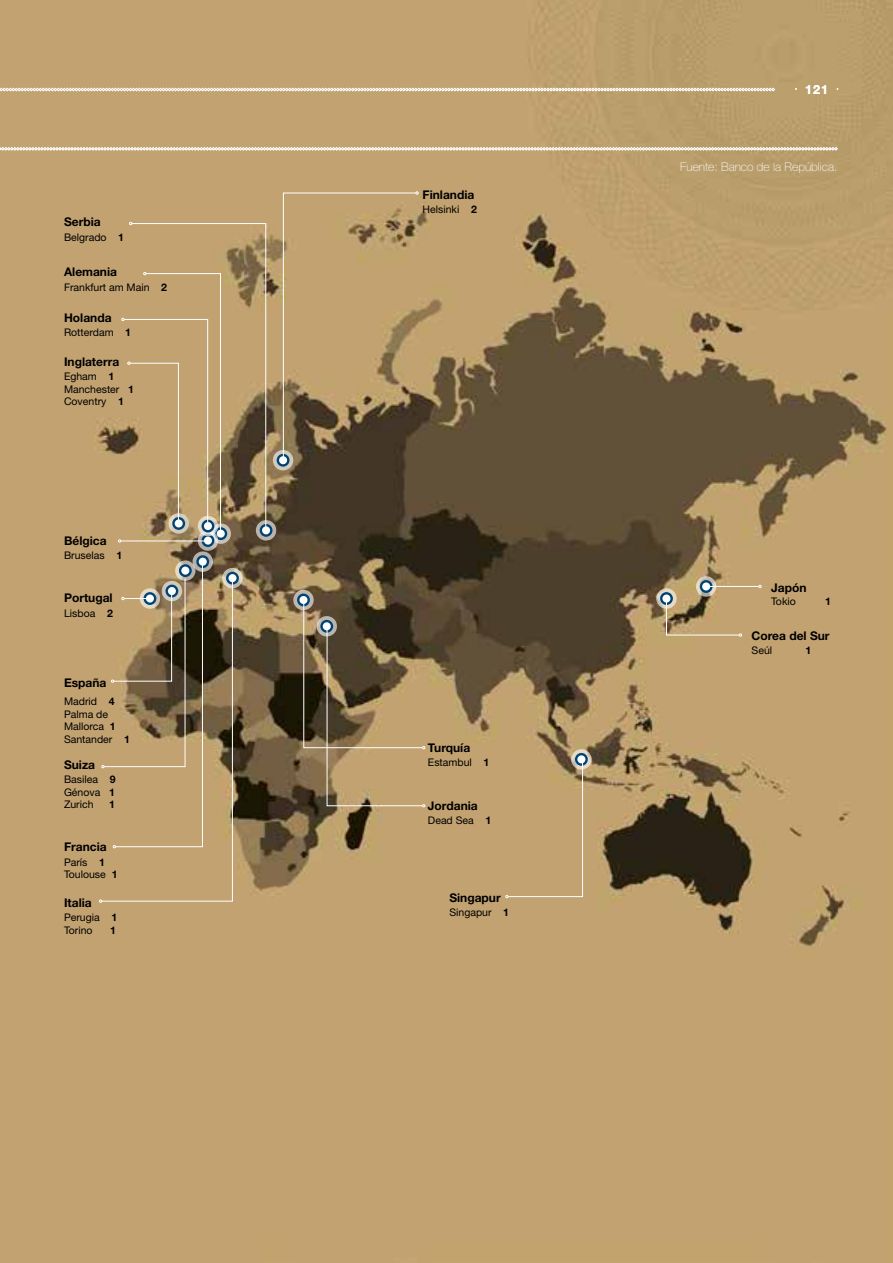
<style>
.page{position:relative;width:893px;height:1263px;background:#fff}
.page>*{position:absolute;margin:0;border:0;box-sizing:border-box;transform-origin:0 0}
.t1{font:700 12.6px "Helvetica Neue LT Std";color:#fff}
.t2{font:700 12px "Helvetica Neue LT Std";color:#000}
.t3{font:100 12px "Helvetica Neue LT Std";color:#fff}
.t4{font:10.5px/12.6px "Helvetica Neue LT Std";color:#000}
.t5{font:700 10.5px "Helvetica Neue LT Std";color:#000}
.s1{font-weight:700}
</style>
<div class="page">
<img style="left:0;top:0;width:893px;height:1263px">
<svg style="left:0;top:147px;width:838px;height:4px"></svg>
<svg style="left:211px;top:523px;width:20px;height:21px"></svg>
<svg style="left:222px;top:568px;width:21px;height:20px"></svg>
<div style="left:227px;top:573px;width:11px;height:10px;background:#fff;border-radius:50%"></div>
<div style="left:226px;top:572px;width:13px;height:12px;border:2px solid #004476;border-radius:50%"></div>
<svg style="left:198px;top:530px;width:20px;height:21px"></svg>
<svg style="left:203px;top:535px;width:10px;height:11px"></svg>
<div style="left:202px;top:534px;width:12px;height:13px;border:2px solid #004476;border-radius:50%"></div>
<svg style="left:193px;top:551px;width:20px;height:21px"></svg>
<svg style="left:198px;top:556px;width:10px;height:11px"></svg>
<div style="left:196px;top:555px;width:13px;height:13px;border:2px solid #004476;border-radius:50%"></div>
<svg style="left:656px;top:588px;width:21px;height:21px"></svg>
<svg style="left:661px;top:593px;width:11px;height:11px"></svg>
<div style="left:660px;top:592px;width:13px;height:13px;border:2px solid #004476;border-radius:50%"></div>
<svg style="left:571px;top:749px;width:21px;height:20px"></svg>
<svg style="left:576px;top:754px;width:11px;height:10px"></svg>
<div style="left:575px;top:753px;width:13px;height:13px;border:2px solid #004476;border-radius:50%"></div>
<svg style="left:696px;top:576px;width:20px;height:21px"></svg>
<svg style="left:701px;top:581px;width:10px;height:11px"></svg>
<div style="left:700px;top:580px;width:13px;height:13px;border:2px solid #004476;border-radius:50%"></div>
<svg style="left:256px;top:520px;width:20px;height:20px"></svg>
<div style="left:261px;top:525px;width:10px;height:11px;background:#fff;border-radius:50%"></div>
<div style="left:260px;top:524px;width:12px;height:13px;border:2px solid #004476;border-radius:50%"></div>
<svg style="left:293px;top:590px;width:21px;height:20px"></svg>
<div style="left:298px;top:595px;width:11px;height:10px;background:#fff;border-radius:50%"></div>
<div style="left:297px;top:594px;width:13px;height:12px;border:2px solid #004476;border-radius:50%"></div>
<svg style="left:273px;top:450px;width:20px;height:20px"></svg>
<svg style="left:278px;top:455px;width:10px;height:10px"></svg>
<div style="left:277px;top:454px;width:12px;height:13px;border:2px solid #004476;border-radius:50%"></div>
<svg style="left:666px;top:598px;width:76px;height:38px;background:#ae946a"></svg>
<hr style="left:707px;top:586px;width:52px;height:1px;background:#fff">
<div style="left:505px;top:760px;width:78px;height:138px;background:#c2a271"></div>
<svg style="left:118px;top:222px;width:148px;height:320px;background:#b5996e"></svg>
<svg style="left:283px;top:192px;width:136px;height:269px;background:#a78c62"></svg>
<svg style="left:99px;top:561px;width:134px;height:341px;background:#a68d65"></svg>
<svg style="left:303px;top:598px;width:122px;height:209px;background:#826e4e"></svg>
<svg style="left:0;top:88px;width:775px;height:3px"></svg>
<p class="t2" style="left:64px;top:215px;width:38px">Serbia</p>
<p class="t4" style="left:64px;top:230px;width:62px">Belgrado <span class="s1">1</span></p>
<p class="t2" style="left:64px;top:265px;width:55px">Alemania</p>
<p class="t2" style="left:64px;top:311px;width:49px">Holanda</p>
<p class="t2" style="left:64px;top:354px;width:57px">Inglaterra</p>
<p class="t4" style="left:64px;top:280px;width:105px">Frankfurt am Main <span class="s1">2</span></p>
<p class="t4" style="left:64px;top:326px;width:69px">Rotterdam <span class="s1">1</span></p>
<p class="t4" style="left:64px;top:370px;width:72px">Egham <span class="s1">1<br></span>Manchester <span class="s1">1<br></span>Coventry <span class="s1">1</span></p>
<p class="t2" style="left:64px;top:533px;width:44px">Bélgica</p>
<p class="t4" style="left:64px;top:549px;width:60px">Bruselas <span class="s1">1</span></p>
<p class="t2" style="left:64px;top:591px;width:50px">Portugal</p>
<p class="t4" style="left:64px;top:606px;width:50px">Lisboa <span class="s1">2</span></p>
<p class="t2" style="left:64px;top:675px;width:44px">España</p>
<p class="t4" style="left:64px;top:695px;width:67px">Madrid <span class="s1">4<br></span>Palma de<br>Mallorca <span class="s1">1<br></span>Santander <span class="s1">1</span></p>
<p class="t2" style="left:64px;top:757px;width:33px">Suiza</p>
<p class="t4" style="left:64px;top:773px;width:53px;text-align:justify">Basilea <span class="s1">9<br></span>Génova <span class="s1">1<br></span>Zurich</p>
<p class="t5" style="left:109px;top:798px;width:7px">1</p>
<p class="t2" style="left:64px;top:840px;width:44px">Francia</p>
<p class="t4" style="left:64px;top:855px;width:55px">París <span class="s1">1<br></span>Toulouse <span class="s1">1</span></p>
<p class="t2" style="left:64px;top:895px;width:29px">Italia</p>
<p class="t4" style="left:64px;top:911px;width:55px">Perugia <span class="s1">1<br></span>Torino</p>
<p class="t5" style="left:110px;top:923px;width:7px">1</p>
<p class="t2" style="left:423px;top:187px;width:53px">Finlandia</p>
<p class="t4" style="left:423px;top:203px;width:56px">Helsinki <span class="s1">2</span></p>
<p class="t2" style="left:428px;top:740px;width:44px">Turquía</p>
<p class="t4" style="left:428px;top:756px;width:63px">Estambul <span class="s1">1</span></p>
<p class="t2" style="left:428px;top:798px;width:51px">Jordania</p>
<p class="t4" style="left:428px;top:814px;width:65px">Dead Sea <span class="s1">1</span></p>
<p class="t2" style="left:449px;top:890px;width:53px">Singapur</p>
<p class="t4" style="left:449px;top:905px;width:61px">Singapur <span class="s1">1</span></p>
<p class="t1" style="left:805px;top:82px;width:25px">121</p>
<p class="t3" style="left:680px;top:159px;width:159px">Fuente: Banco de la República.</p>
<p class="t2" style="left:771px;top:580px;width:37px">Japón</p>
<p class="t4" style="left:771px;top:595px;width:26px">Tokio</p>
<p class="t5" style="left:825px;top:595px;width:7px">1</p>
<p class="t2" style="left:752px;top:628px;width:80px">Corea del Sur</p>
<p class="t4" style="left:752px;top:644px;width:22px">Seúl</p>
<p class="t5" style="left:806px;top:644px;width:7px">1</p>
</div>
